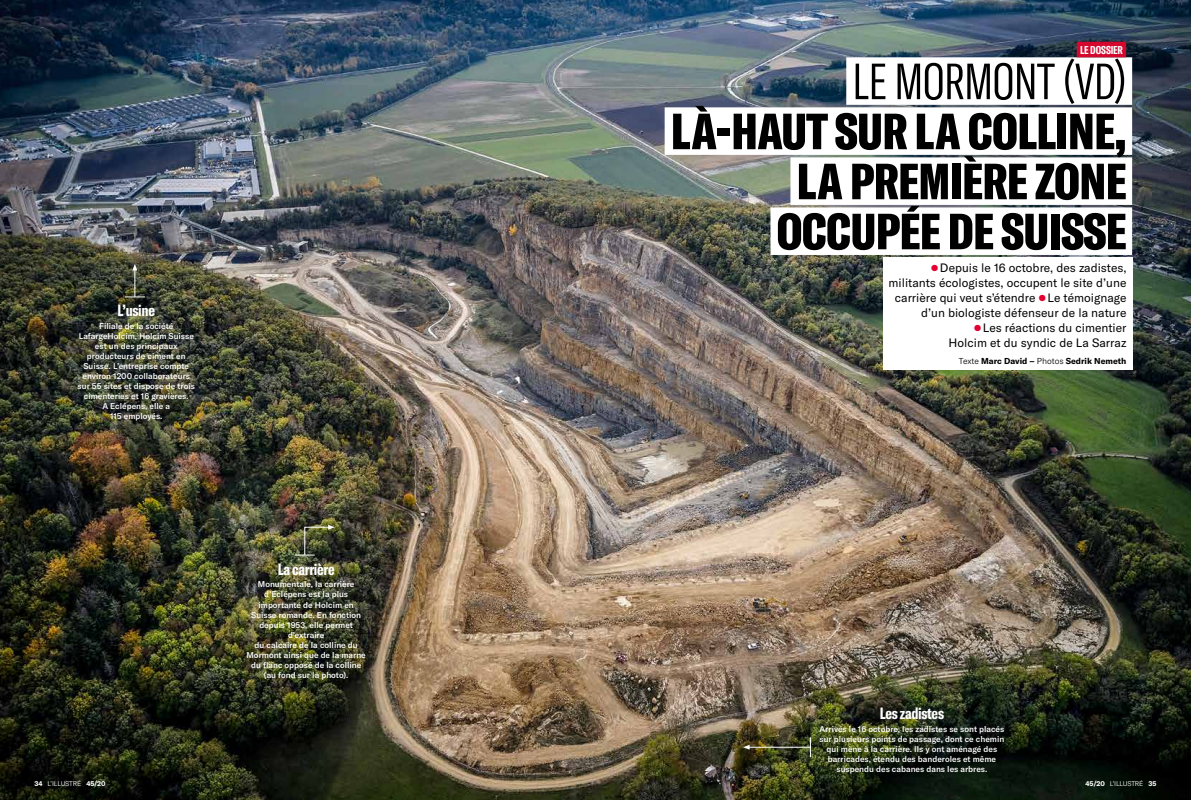
<style>
.page{position:relative;width:1191px;height:800px;background:#fff}
.page>*{position:absolute;margin:0;border:0;box-sizing:border-box;transform-origin:0 0}
.t1{font:900 extra-condensed 50px/50px "GT America";letter-spacing:-.01em;color:#000;text-align:right}
.t2{font:300 extra-condensed 50px "GT America";letter-spacing:-.01em;color:#000}
.t3{font:700 extra-condensed 16px "GT America";letter-spacing:-.02em;color:#fff}
.t4{font:12px/15px "GT America";color:#000;text-align:right}
.t5{font:700 extra-condensed 11.2px "GT America";letter-spacing:-.01em;color:#fff}
.t6{font:700 8.5px "GT America";color:#000}
.t7{font:500 8.3px/10px "GT America";color:#fff;text-align:center}
.t8{font:300 6.7px "GT America";letter-spacing:-.02em;color:#fff}
.s1{font-size:8.5px;color:#e40031}
.s2{font-weight:300}
.s3{font-weight:700}
</style>
<div class="page">
<img style="left:0;top:0;width:1191px;height:799px">
<div style="left:846px;top:57px;width:286px;height:48px;background:#fff"></div>
<div style="left:664px;top:107px;width:468px;height:48px;background:#fff"></div>
<div style="left:790px;top:157px;width:342px;height:48px;background:#fff"></div>
<div style="left:770px;top:207px;width:362px;height:48px;background:#fff"></div>
<div style="left:883px;top:257px;width:249px;height:113px;background:#fff"></div>
<div style="left:1076px;top:42px;width:50px;height:15px;background:#d5072d"></div>
<svg style="left:295px;top:524px;width:40px;height:31px"></svg>
<svg style="left:125px;top:264px;width:20px;height:33px"></svg>
<hr style="left:748px;top:746px;width:63px;height:1px;background:#fff">
<svg style="left:743px;top:744px;width:6px;height:5px"></svg>
<svg style="left:810px;top:737px;width:1px;height:20px"></svg>
<h2 class="t3" style="left:117px;top:301px;width:39px">L’usine</h2>
<p class="t7" style="left:78px;top:321px;width:119px">Filiale de la société<br>LafargeHolcim, Holcim Suisse est un des principaux producteurs de ciment en<br>Suisse. L’entreprise compte environ 1200 collaborateurs sur 55 sites et dispose de trois cimenteries et 16 gravières.<br>A Eclépens, elle a<br>115 employés.</p>
<h2 class="t3" style="left:278px;top:559px;width:58px">La carrière</h2>
<p class="t7" style="left:246px;top:579px;width:121px">Monumentale, la carrière d’Eclépens est la plus importante de Holcim en<br>Suisse romande. En fonction depuis 1953, elle permet d’extraire<br>du calcaire de la colline du<br>Mormont ainsi que de la marne du flanc opposé de la colline (au fond sur la photo).</p>
<h3 class="t5" style="left:1080px;top:43px;width:44px">LE DOSSIER</h3>
<h1 class="t2" style="left:852px;top:53px;width:275px">LE MORMONT (VD)</h1>
<h1 class="t1" style="left:671px;top:106px;width:457px">LÀ-HAUT SUR LA COLLINE,<br>LA PREMIÈRE ZONE<br>OCCUPÉE DE SUISSE</h1>
<h3 class="t4" style="left:888px;top:260px;width:239px"><span class="s1">●</span> Depuis le 16 octobre, des zadistes, militants écologistes, occupent le site d’une carrière qui veut s’étendre <span class="s1">●</span> Le témoignage d’un biologiste défenseur de la nature</h3>
<h3 class="t4" style="left:948px;top:320px;width:179px"><span class="s1">●</span> Les réactions du cimentier<br>Holcim et du syndic de La Sarraz</h3>
<p class="t6" style="left:958px;top:356px;width:169px"><span class="s2">Texte</span> Marc David – <span class="s2">Photos</span> Sedrik Nemeth</p>
<h2 class="t3" style="left:879px;top:703px;width:66px">Les zadistes</h2>
<p class="t7" style="left:819px;top:723px;width:186px">Arrivés le 16 octobre, les zadistes se sont placés sur plusieurs points de passage, dont ce chemin qui mène à la carrière. Ils y ont aménagé des barricades, étendu des banderoles et même suspendu des cabanes dans les arbres.</p>
<p class="t8" style="left:35px;top:779px;width:73px"><span class="s3">34</span> L’ILLUSTRÉ <span class="s3">45/20</span></p>
<p class="t8" style="left:1085px;top:779px;width:72px"><span class="s3">45/20</span> L’ILLUSTRÉ <span class="s3">35</span></p>
</div>
